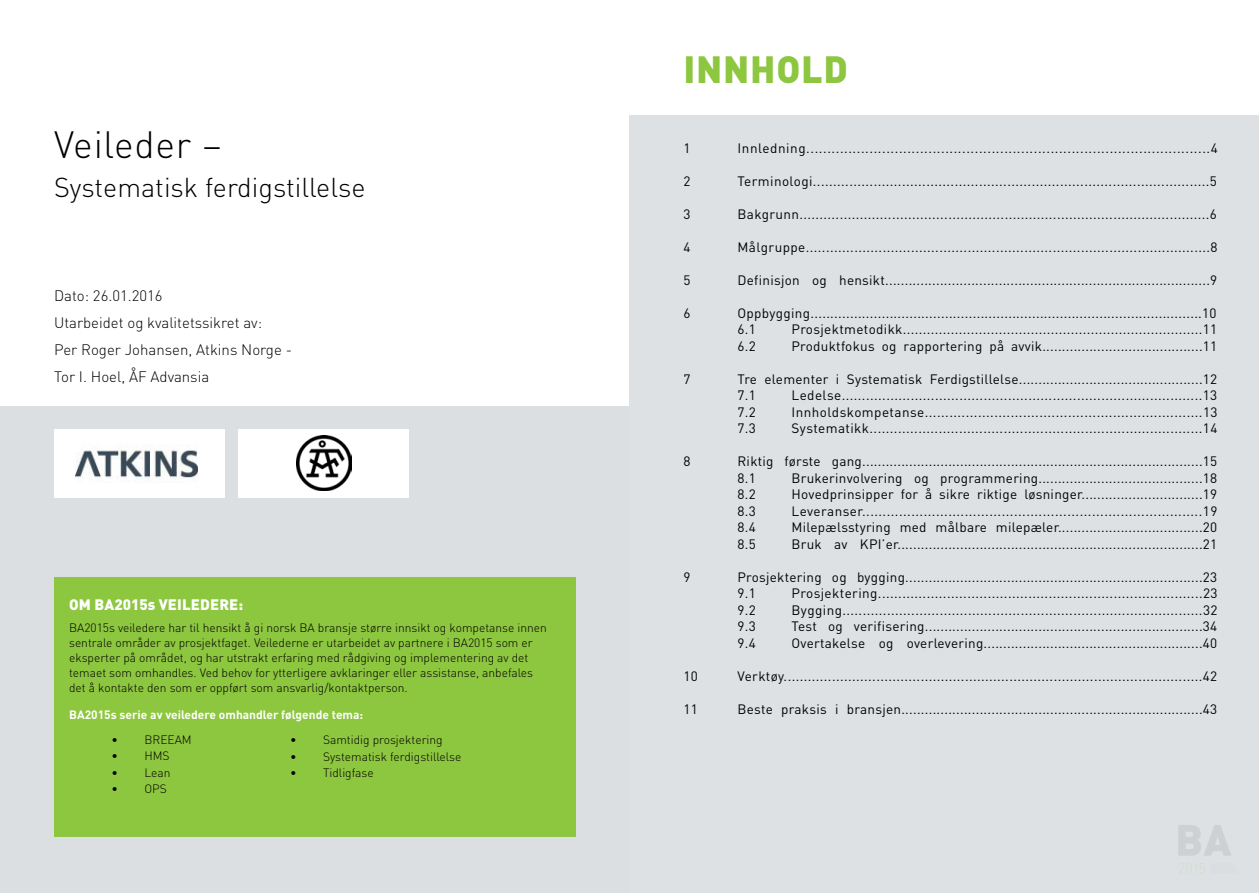
<style>
.page{position:relative;width:1259px;height:893px;background:#fff}
.page>*{position:absolute;margin:0;border:0;box-sizing:border-box;transform-origin:0 0}
.t1{font:300 37.5px "DIN Pro";letter-spacing:.02em;color:#000}
.t2{font:900 37.5px "DIN Pro";letter-spacing:.02em;color:#8dc63f}
.t3{font:300 27px "DIN Pro";color:#000}
.t4{font:300 15px/26.8px "DIN Pro";color:#000}
.t5{font:900 15px "DIN Pro";letter-spacing:.01em;color:#fff}
.t6{font:13.5px/16.5px "DIN Pro";letter-spacing:.02em;color:#000}
.t7{font:13.5px "DIN Pro";letter-spacing:.04em;color:#000}
.t8{font:300 12px/15px "DIN Pro";color:#000}
.t9{font:700 12px "DIN Pro";color:#fff}
</style>
<div class="page">
<div style="left:0;top:407px;width:629px;height:486px;background:#dbdfe2"></div>
<div style="left:54px;top:577px;width:521px;height:260px;background:#8dc63f"></div>
<div style="left:629px;top:115px;width:630px;height:778px;background:#dbdfe2"></div>
<div style="left:54px;top:429px;width:170px;height:68px;background:#fff"></div>
<div style="left:239px;top:429px;width:170px;height:68px;background:#fff"></div>
<img style="left:76px;top:450px;width:121px;height:32px">
<img style="left:296px;top:436px;width:55px;height:55px">
<h1 class="t1" style="left:54px;top:119px;width:169px">Veileder –</h1>
<h2 class="t3" style="left:54px;top:169px;width:313px">Systematisk ferdigstillelse</h2>
<p class="t4" style="left:54px;top:282px;width:240px">Dato: 26.01.2016<br>Utarbeidet og kvalitetssikret av:<br>Per Roger Johansen, Atkins Norge -<br>Tor I. Hoel, ÅF Advansia</p>
<p class="t5" style="left:69px;top:594px;width:175px">OM BA2015s VEILEDERE:</p>
<p class="t8" style="left:69px;top:620px;width:479px">BA2015s veiledere har til hensikt å gi norsk BA bransje større innsikt og kompetanse innen sentrale områder av prosjektfaget. Veilederne er utarbeidet av partnere i BA2015 som er eksperter på området, og har utstrakt erfaring med rådgiving og implementering av det temaet som omhandles. Ved behov for ytterligere avklaringer eller assistanse, anbefales det å kontakte den som er oppført som ansvarlig/kontaktperson.</p>
<p class="t9" style="left:69px;top:707px;width:296px">BA2015s serie av veiledere omhandler følgende tema:</p>
<p class="t8" style="left:290px;top:732px;width:154px">• Samtidig prosjektering</p>
<p class="t8" style="left:290px;top:748px;width:173px">• Systematisk ferdigstillelse</p>
<p class="t8" style="left:290px;top:765px;width:85px">• Tidligfase</p>
<p class="t8" style="left:112px;top:731px;width:82px">• BREEAM</p>
<p class="t8" style="left:112px;top:748px;width:59px">• HMS</p>
<p class="t8" style="left:112px;top:764px;width:60px">• Lean</p>
<p class="t8" style="left:112px;top:781px;width:57px">• OPS</p>
<h1 class="t2" style="left:683px;top:44px;width:166px">INNHOLD</h1>
<p class="t6" style="left:683px;top:139px;width:9px">1</p>
<p class="t7" style="left:737px;top:139px;width:482px">Innledning................................................................................................4</p>
<p class="t6" style="left:683px;top:172px;width:9px">2</p>
<p class="t6" style="left:737px;top:172px;width:481px">Terminologi..................................................................................................5</p>
<p class="t6" style="left:683px;top:205px;width:9px">3</p>
<p class="t6" style="left:737px;top:205px;width:481px">Bakgrunn......................................................................................................6</p>
<p class="t6" style="left:683px;top:238px;width:9px">4</p>
<p class="t6" style="left:737px;top:238px;width:481px">Målgruppe....................................................................................................8</p>
<p class="t6" style="left:683px;top:271px;width:9px">5</p>
<p class="t6" style="left:737px;top:271px;width:481px">Definisjon og hensikt...................................................................................9</p>
<p class="t6" style="left:683px;top:304px;width:9px">6</p>
<p class="t6" style="left:737px;top:304px;width:480px">Oppbygging...................................................................................................10<br>6.1</p>
<p class="t6" style="left:791px;top:321px;width:427px">Prosjektmetodikk...........................................................................11</p>
<p class="t6" style="left:737px;top:337px;width:20px">6.2</p>
<p class="t6" style="left:791px;top:337px;width:427px">Produktfokus og rapportering på avvik.........................................11</p>
<p class="t6" style="left:683px;top:370px;width:9px">7</p>
<p class="t6" style="left:737px;top:370px;width:481px">Tre elementer i Systematisk Ferdigstillelse...............................................12<br>7.1</p>
<p class="t6" style="left:791px;top:387px;width:427px">Ledelse.........................................................................................13</p>
<p class="t6" style="left:737px;top:403px;width:20px">7.2</p>
<p class="t6" style="left:791px;top:403px;width:427px">Innholdskompetanse....................................................................13</p>
<p class="t6" style="left:737px;top:419px;width:20px">7.3</p>
<p class="t6" style="left:791px;top:419px;width:427px">Systematikk..................................................................................14</p>
<p class="t6" style="left:683px;top:452px;width:9px">8</p>
<p class="t6" style="left:737px;top:452px;width:481px">Riktig første gang.......................................................................................15<br>8.1</p>
<p class="t6" style="left:791px;top:469px;width:427px">Brukerinvolvering og programmering..........................................18</p>
<p class="t6" style="left:737px;top:485px;width:20px">8.2</p>
<p class="t6" style="left:791px;top:485px;width:427px">Hovedprinsipper for å sikre riktige løsninger...............................19</p>
<p class="t6" style="left:737px;top:502px;width:20px">8.3</p>
<p class="t6" style="left:791px;top:502px;width:427px">Leveranser...................................................................................19</p>
<p class="t6" style="left:737px;top:518px;width:20px">8.4</p>
<p class="t6" style="left:791px;top:518px;width:427px">Milepælsstyring med målbare milepæler.....................................20</p>
<p class="t6" style="left:737px;top:535px;width:20px">8.5</p>
<p class="t6" style="left:791px;top:535px;width:427px">Bruk av KPI’er..............................................................................21</p>
<p class="t6" style="left:683px;top:568px;width:9px">9</p>
<p class="t6" style="left:737px;top:568px;width:481px">Prosjektering og bygging............................................................................23<br>9.1</p>
<p class="t6" style="left:791px;top:584px;width:427px">Prosjektering................................................................................23</p>
<p class="t6" style="left:737px;top:601px;width:20px">9.2</p>
<p class="t6" style="left:791px;top:601px;width:427px">Bygging.........................................................................................32</p>
<p class="t6" style="left:737px;top:617px;width:20px">9.3</p>
<p class="t6" style="left:791px;top:617px;width:427px">Test og verifisering.......................................................................34</p>
<p class="t6" style="left:737px;top:634px;width:20px">9.4</p>
<p class="t6" style="left:791px;top:634px;width:427px">Overtakelse og overlevering........................................................40</p>
<p class="t6" style="left:683px;top:667px;width:16px">10</p>
<p class="t6" style="left:737px;top:667px;width:481px">Verktøy........................................................................................................42</p>
<p class="t6" style="left:683px;top:700px;width:16px">11</p>
<p class="t6" style="left:737px;top:700px;width:481px">Beste praksis i bransjen.............................................................................43</p>
</div>
